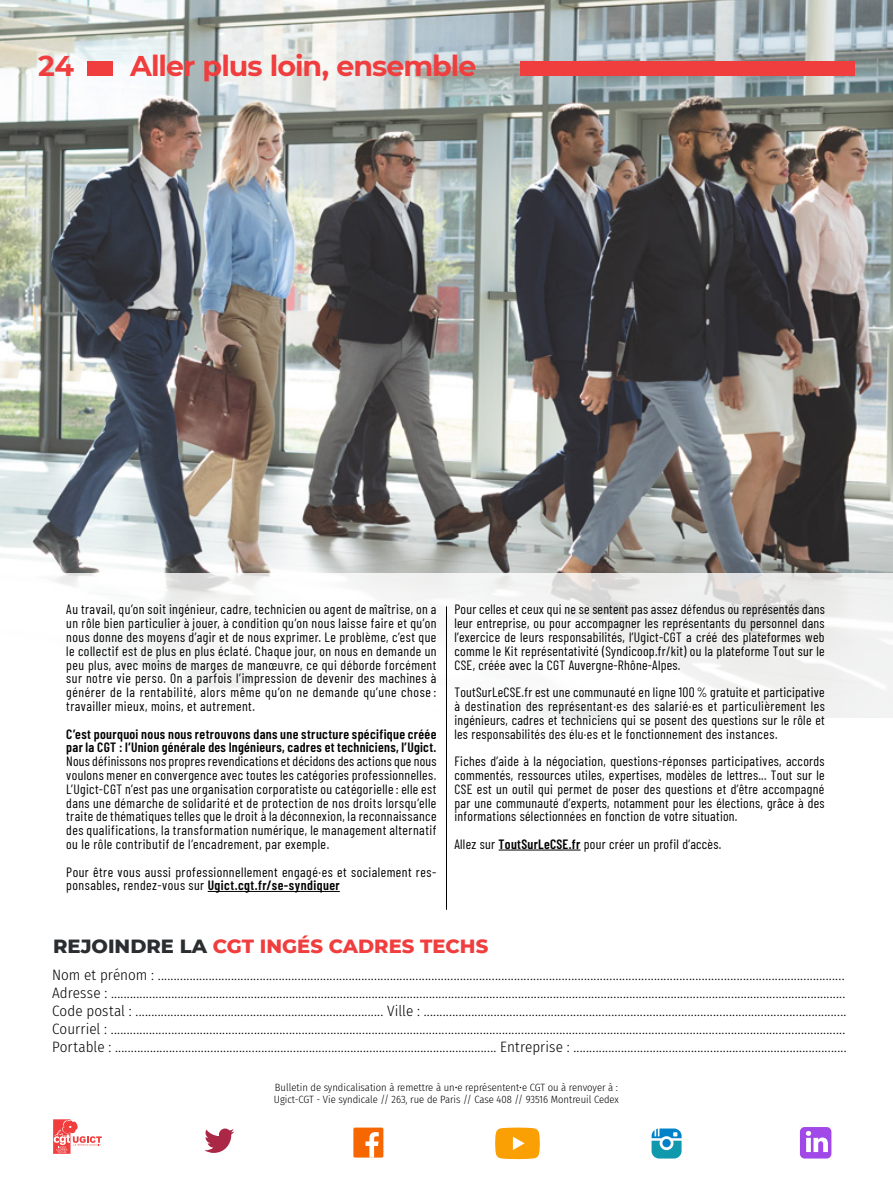
<style>
.page{position:relative;width:893px;height:1191px;background:#fff}
.page>*{position:absolute;margin:0;border:0;box-sizing:border-box;transform-origin:0 0}
.t1{font:700 28.5px "Montserrat";color:#f03e3e}
.t2{font:800 19.5px "Montserrat";color:#f03e3e}
.t3{font:300 15px/18px "Fira Sans Condensed";letter-spacing:.005em;color:#000}
.t4{font:13.5px/13.8px "Barlow Condensed";letter-spacing:.025em;color:#000;text-align:justify}
.t5{font:600 13.5px/13.8px "Barlow Condensed";letter-spacing:.025em;color:#000}
.t6{font:300 10.5px/12px "Fira Sans Condensed";color:#000}
.s1{font-weight:600}
.s2{color:#2b2e30}
</style>
<div class="page">
<svg style="left:53px;top:1119px;width:49px;height:34px"></svg>
<img style="left:0;top:0;width:893px;height:573px">
<div style="left:520px;top:62px;width:335px;height:14px;background:#f03e3e"></div>
<div style="left:87px;top:62px;width:26px;height:14px;background:#f03e3e"></div>
<hr style="left:208px;top:891px;width:132px;height:1px;background:#000">
<hr style="left:499px;top:849px;width:82px;height:1px;background:#000">
<hr style="left:446px;top:606px;width:1px;height:303px;background:#000">
<svg style="left:204px;top:1128px;width:30px;height:24px"></svg>
<div style="left:353px;top:1127px;width:30px;height:30px;background:#f76701;border-radius:2px"></div>
<svg style="left:365px;top:1132px;width:14px;height:25px"></svg>
<svg style="left:652px;top:1128px;width:30px;height:30px"></svg>
<svg style="left:800px;top:1127px;width:31px;height:31px"></svg>
<svg style="left:495px;top:1127px;width:45px;height:32px"></svg>
<h1 class="t1" style="left:38px;top:45px;width:37px">24</h1>
<h1 class="t1" style="left:130px;top:45px;width:348px">Aller plus loin, ensemble</h1>
<p class="t4" style="left:66px;top:601px;width:372px">Au travail, qu’on soit ingénieur, cadre, technicien ou agent de maîtrise, on a un rôle bien particulier à jouer, à condition qu’on nous laisse faire et qu’on nous donne des moyens d’agir et de nous exprimer. Le problème, c’est que le collectif est de plus en plus éclaté. Chaque jour, on nous en demande un peu plus, avec moins de marges de manœuvre, ce qui déborde forcément sur notre vie perso. On a parfois l’impression de devenir des machines à générer de la rentabilité, alors même qu’on ne demande qu’une chose : travailler mieux, moins, et autrement.</p>
<p class="t5" style="left:66px;top:726px;width:372px">C’est pourquoi nous nous retrouvons dans une structure spécifique créée par la CGT : l’Union générale des Ingénieurs, cadres et techniciens, l’Ugict.</p>
<p class="t4" style="left:66px;top:753px;width:372px">Nous définissons nos propres revendications et décidons des actions que nous voulons mener en convergence avec toutes les catégories professionnelles.<br>L’Ugict-CGT n’est pas une organisation corporatiste ou catégorielle : elle est dans une démarche de solidarité et de protection de nos droits lorsqu’elle traite de thématiques telles que le droit à la déconnexion, la reconnaissance des qualifications, la transformation numérique, le management alternatif ou le rôle contributif de l’encadrement, par exemple.</p>
<p class="t4" style="left:66px;top:864px;width:372px">Pour être vous aussi professionnellement engagé·es et socialement res&shy;ponsables<span class="s1">,</span> rendez-vous sur <span class="s1">Ugict.cgt.fr/se-syndiquer</span></p>
<p class="t4" style="left:454px;top:601px;width:372px">Pour celles et ceux qui ne se sentent pas assez défendus ou représentés dans leur entreprise, ou pour accompagner les représentants du personnel dans l’exercice de leurs responsabilités, l’Ugict-CGT a créé des plateformes web comme le Kit représentativité (Syndicoop.fr/kit) ou la plateforme Tout sur le CSE, créée avec la CGT Auvergne-Rhône-Alpes.</p>
<p class="t4" style="left:454px;top:684px;width:372px">ToutSurLeCSE.fr est une communauté en ligne 100% gratuite et participative à destination des représentant·es des salarié·es et particulièrement les ingénieurs, cadres et techniciens qui se posent des questions sur le rôle et les responsabilités des élu·es et le fonctionnement des instances.</p>
<p class="t4" style="left:454px;top:753px;width:372px">Fiches d’aide à la négociation, questions-réponses participatives, accords commentés, ressources utiles, expertises, modèles de lettres... Tout sur le CSE est un outil qui permet de poser des questions et d’être accompagné par une communauté d’experts, notamment pour les élections, grâce à des informations sélectionnées en fonction de votre situation.</p>
<p class="t4" style="left:454px;top:836px;width:268px">Allez sur <span class="s1">ToutSurLeCSE.fr</span> pour créer un profil d’accès.</p>
<h2 class="t2" style="left:53px;top:931px;width:437px"><span class="s2">REJOINDRE LA</span> CGT INGÉS CADRES TECHS</h2>
<p class="t3" style="left:52px;top:966px;width:796px">Nom et prénom : ........................................................................................................................................................................................................................<br>Adresse : .......................................................................................................................................................................................................................................<br>Code postal : .............................................................................. Ville : .....................................................................................................................................<br>Courriel : .......................................................................................................................................................................................................................................<br>Portable : ........................................................................................................................ Entreprise : ......................................................................................</p>
<p class="t6" style="left:274px;top:1081px;width:347px">Bulletin de syndicalisation à remettre à un•e représentent•e CGT ou à renvoyer à :<br>Ugict-CGT - Vie syndicale // 263, rue de Paris // Case 408 // 93516 Montreuil Cedex</p>
</div>
